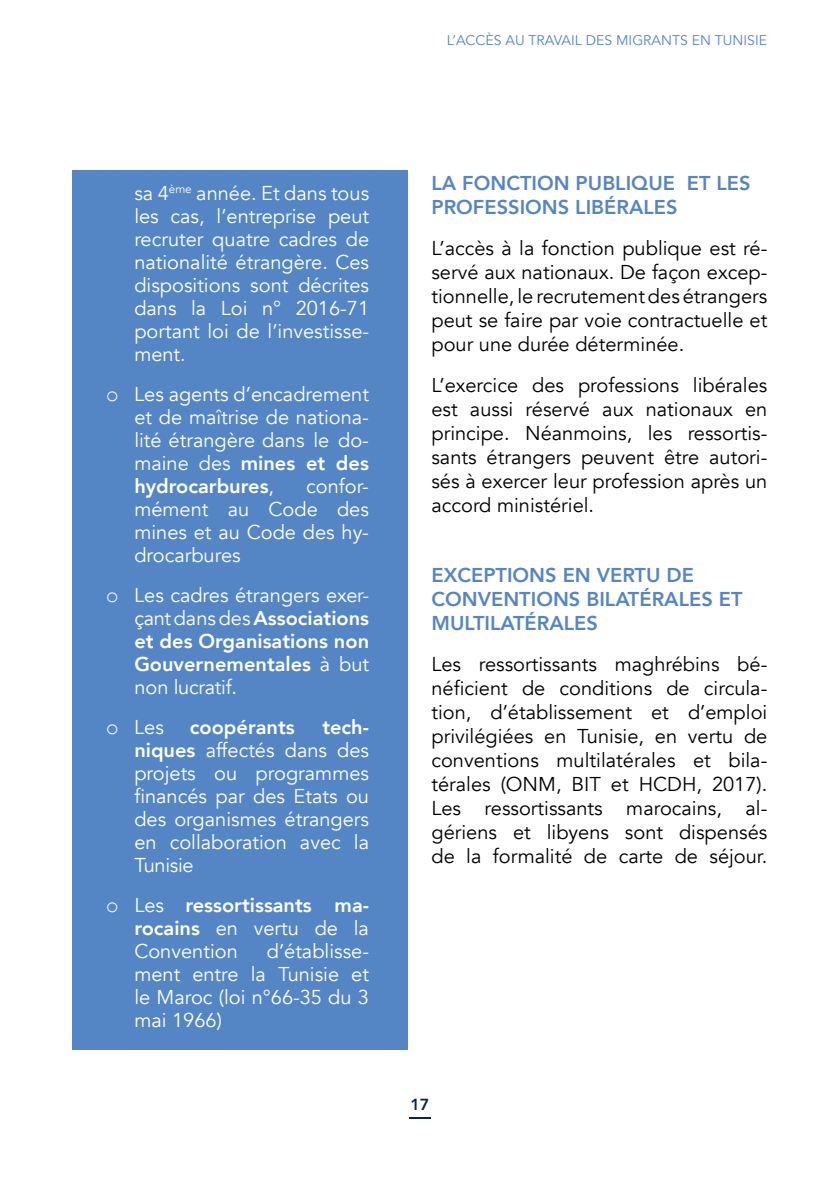
<style>
.page{position:relative;width:840px;height:1191px;background:#fff}
.page>*{position:absolute;margin:0;border:0;box-sizing:border-box;transform-origin:0 0}
.t1{font:20px/23px "Avenir";color:#fff;text-align:justify}
.t2{font:20px/24px "Avenir";color:#000;text-align:justify}
.t3{font:800 20px/24px "Avenir";color:#5486c6}
.t4{font:800 20px "Avenir";color:#fff}
.t5{font:800 16px "Avenir";color:#0c2646}
.t6{font:14px "Avenir";color:#5486c6}
.s1{font-family:"Courier New";font-size:22px}
.s2{font-weight:800}
</style>
<div class="page">
<hr style="left:409px;top:1117px;width:21px;height:2px;background:#0c2646">
<div style="left:73px;top:170px;width:335px;height:880px;background:#5486c6"></div>
<p class="t6" style="left:446px;top:32px;width:321px">L’accès au travail des migrants en Tunisie</p>
<p class="t1" style="left:134px;top:182px;width:236px">sa 4<sup>ème</sup> année. Et dans tous les cas, l’entreprise peut recruter quatre cadres de nationalité étrangère. Ces dispositions sont décrites dans la Loi n° 2016-71 portant loi de l’investisse&shy;ment.</p>
<p class="t1" style="left:134px;top:383px;width:236px;text-indent:-28px"><span class="s1">o</span> Les agents d’encadrement et de maîtrise de nationa&shy;lité étrangère dans le do&shy;maine des <span class="s2">mines et des hydrocarbures</span>,</p>
<p class="t1" style="left:134px;top:475px;width:236px;text-indent:172px">confor&shy;mément au Code des mines et au Code des hy&shy;drocarbures</p>
<p class="t1" style="left:134px;top:584px;width:236px;text-indent:-28px"><span class="s1">o</span> Les cadres étrangers exer&shy;çant dans des <span class="s2">Associations et des Organisations non Gouvernementales</span> à but non lucratif.</p>
<p class="t1" style="left:106px;top:716px;width:59px"><span class="s1">o</span> Les</p>
<p class="t4" style="left:190px;top:709px;width:106px">coopérants</p>
<p class="t1" style="left:134px;top:716px;width:236px;text-indent:188px"><span class="s2">tech&shy;niques</span> affectés dans des projets ou programmes financés par des Etats ou des organismes étrangers en collaboration avec la Tunisie</p>
<p class="t1" style="left:134px;top:894px;width:236px;text-indent:-28px"><span class="s1">o</span> Les <span class="s2">ressortissants ma&shy;rocains</span> en vertu de la Convention</p>
<p class="t1" style="left:134px;top:940px;width:236px;text-indent:132px">d’établisse&shy;ment entre la Tunisie et le Maroc (loi n°66-35 du 3 mai 1966)</p>
<p class="t3" style="left:431px;top:170px;width:318px">La fonction publique et les professions libérales</p>
<p class="t2" style="left:431px;top:237px;width:337px">L’accès à la fonction publique est ré&shy;servé aux nationaux. De façon excep&shy;tionnelle, le recrutement des étrangers peut se faire par voie contractuelle et pour une durée déterminée.</p>
<p class="t2" style="left:431px;top:374px;width:337px">L’exercice des professions libérales est aussi réservé aux nationaux en principe. Néanmoins, les ressortis&shy;sants étrangers peuvent être autori&shy;sés à exercer leur profession après un accord ministériel.</p>
<p class="t3" style="left:431px;top:561px;width:309px">Exceptions en vertu de conventions bilatérales et multilatérales</p>
<p class="t2" style="left:431px;top:652px;width:337px">Les ressortissants maghrébins bé&shy;néficient de conditions de circula&shy;tion, d’établissement et d’emploi privilégiées en Tunisie, en vertu de conventions multilatérales et bila&shy;térales (ONM, BIT et HCDH, 2017).<br>Les ressortissants marocains, al&shy;gériens et libyens sont dispensés de la formalité de carte de séjour.</p>
<p class="t5" style="left:410px;top:1090px;width:20px">17</p>
</div>
